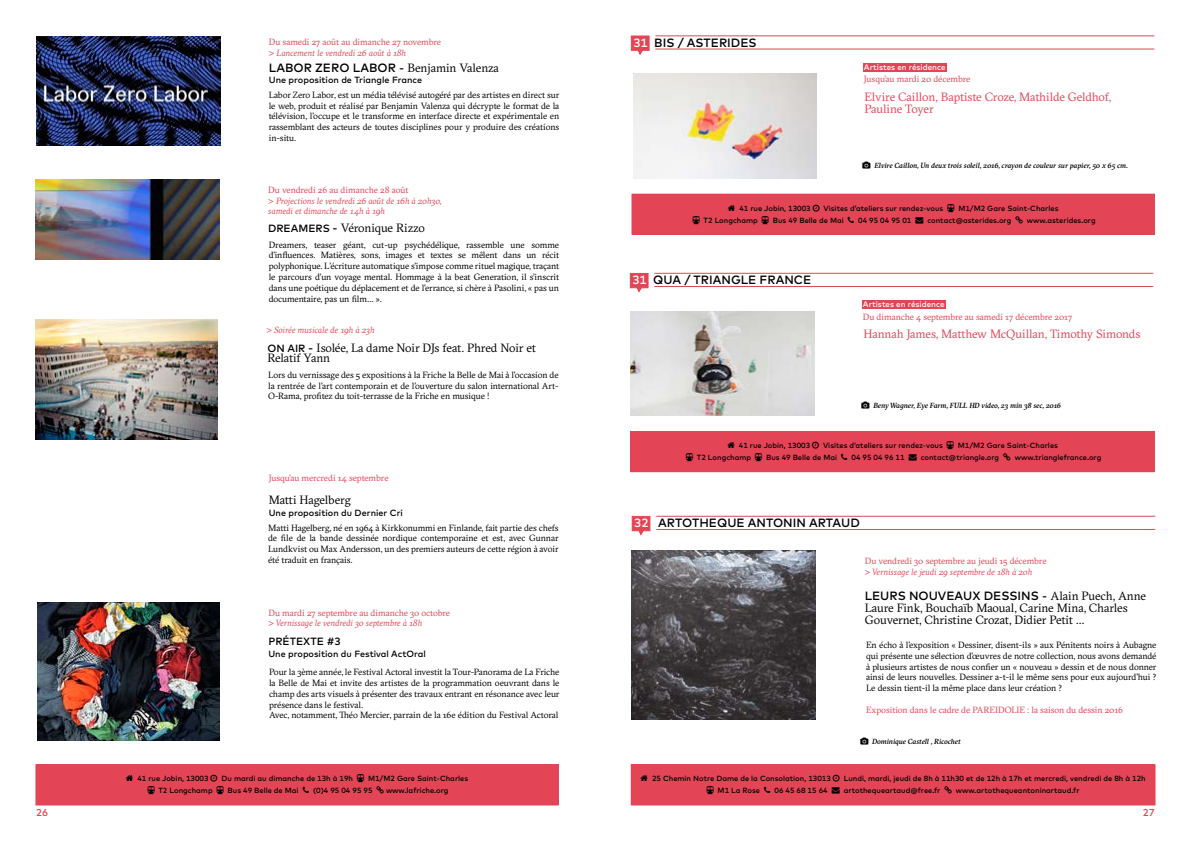
<style>
.page{position:relative;width:1191px;height:842px;background:#fff}
.page>*{position:absolute;margin:0;border:0;box-sizing:border-box;transform-origin:0 0}
.t1{font:12px/10px "GT Sectra";letter-spacing:-.005em;color:#000}
.t2{font:500 12px "Mark";color:#000}
.t3{font:12px/12.6px "GT Sectra";letter-spacing:-.01em;color:#e44556}
.t4{font:500 10.5px "Mark";color:#000}
.t5{font:500 10px "Mark";color:#e44556}
.t6{font:9px/10.8px "GT Sectra";letter-spacing:-.01em;color:#000;text-align:justify}
.t7{font:9px "GT Sectra";letter-spacing:-.01em;color:#e44556}
.t8{font:italic 9px/10.8px "GT Sectra";letter-spacing:-.005em;color:#e44556}
.t9{font:500 9px "Mark";color:#000}
.t10{font:500 8px "Mark";color:#fff}
.t11{font:500 7.5px "Mark";color:#000}
.t12{font:italic 500 7.5px "GT Sectra";letter-spacing:-.01em;color:#000}
.s1{font-family:"GT Sectra";font-weight:400}
.s2{font-family:"Mark";font-weight:500;font-size:10.5px}
.s3{font-family:"Mark";font-weight:500}
.s4{color:#fff}
</style>
<div class="page">
<img style="left:36px;top:179px;width:183px;height:81px">
<hr style="left:655px;top:36px;width:499px;height:1px;background:#e44556">
<svg style="left:630px;top:35px;width:20px;height:20px"></svg>
<hr style="left:655px;top:49px;width:499px;height:1px;background:#e44556">
<img style="left:633px;top:74px;width:183px;height:104px">
<div style="left:864px;top:63px;width:83px;height:9px;background:#e44556"></div>
<div style="left:632px;top:194px;width:522px;height:40px;background:#e44556"></div>
<div style="left:631px;top:194px;width:524px;height:41px;border:1px solid #e44556"></div>
<hr style="left:654px;top:273px;width:499px;height:1px;background:#e44556">
<svg style="left:629px;top:272px;width:20px;height:21px"></svg>
<hr style="left:654px;top:286px;width:499px;height:1px;background:#e44556">
<img style="left:631px;top:311px;width:183px;height:104px">
<div style="left:863px;top:301px;width:83px;height:8px;background:#e44556"></div>
<div style="left:631px;top:432px;width:523px;height:40px;background:#e44556"></div>
<div style="left:630px;top:431px;width:525px;height:41px;border:1px solid #e44556"></div>
<img style="left:37px;top:37px;width:184px;height:108px">
<img style="left:38px;top:602px;width:182px;height:138px">
<img style="left:36px;top:320px;width:182px;height:119px">
<div style="left:36px;top:765px;width:522px;height:40px;background:#e44556"></div>
<div style="left:35px;top:764px;width:523px;height:41px;border:1px solid #e44556"></div>
<div style="left:631px;top:765px;width:524px;height:40px;background:#e44556"></div>
<div style="left:631px;top:764px;width:524px;height:41px;border:1px solid #e44556"></div>
<img style="left:631px;top:551px;width:185px;height:168px">
<hr style="left:656px;top:516px;width:499px;height:1px;background:#e44556">
<svg style="left:631px;top:515px;width:20px;height:21px"></svg>
<hr style="left:656px;top:529px;width:499px;height:1px;background:#e44556">
<p class="t5" style="left:36px;top:807px;width:13px">26</p>
<p class="t7" style="left:269px;top:37px;width:174px">Du samedi 27 août au dimanche 27 novembre</p>
<p class="t8" style="left:269px;top:47px;width:139px">&gt; Lancement le vendredi 26 août à 18h</p>
<h1 class="t2" style="left:269px;top:61px;width:232px">LABOR ZERO LABOR - <span class="s1">Benjamin Valenza</span></h1>
<p class="t9" style="left:269px;top:74px;width:155px">Une proposition de Triangle France</p>
<p class="t6" style="left:269px;top:89px;width:292px">Labor Zero Labor, est un média télévisé autogéré par des artistes en direct sur le web, produit et réalisé par Benjamin Valenza qui décrypte le format de la télévision, l’occupe et le transforme en interface directe et expérimentale en rassemblant des acteurs de toutes disciplines pour y produire des créations in-situ.</p>
<p class="t7" style="left:268px;top:184px;width:142px">Du vendredi 26 au dimanche 28 août</p>
<p class="t8" style="left:268px;top:195px;width:175px">&gt; Projections le vendredi 26 août de 16h à 20h30, samedi et dimanche de 14h à 19h</p>
<h1 class="t1" style="left:268px;top:223px;width:158px"><span class="s2">DREAMERS</span> <span class="s3">-</span> Véronique Rizzo</h1>
<p class="t6" style="left:269px;top:239px;width:292px">Dreamers, teaser géant, cut-up psychédélique, rassemble une somme d’influences. Matières, sons, images et textes se mêlent dans un récit polyphonique. L’écriture automatique s’impose comme rituel magique, traçant le parcours d’un voyage mental. Hommage à la beat Generation, il s’inscrit dans une poétique du déplacement et de l’errance, si chère à Pasolini, « pas un documentaire, pas un film… ».</p>
<p class="t8" style="left:266px;top:325px;width:110px">&gt; Soirée musicale de 19h à 23h</p>
<h1 class="t1" style="left:267px;top:342px;width:270px"><span class="s2">ON AIR</span> <span class="s3">-</span> Isolée, La dame Noir DJs feat. Phred Noir et<br>Relatif Yann</h1>
<p class="t6" style="left:268px;top:369px;width:292px">Lors du vernissage des 5 expositions à la Friche la Belle de Mai à l’occasion de la rentrée de l’art contemporain et de l’ouverture du salon international Art-O-Rama, profitez du toit-terrasse de la Friche en musique !</p>
<p class="t7" style="left:269px;top:472px;width:121px">Jusqu’au mercredi 14 septembre</p>
<h1 class="t1" style="left:269px;top:495px;width:84px">Matti Hagelberg</h1>
<p class="t9" style="left:269px;top:508px;width:136px">Une proposition du Dernier Cri</p>
<p class="t6" style="left:268px;top:522px;width:292px">Matti Hagelberg, né en 1964 à Kirkkonummi en Finlande, fait partie des chefs de file de la bande dessinée nordique contemporaine et est, avec Gunnar Lundkvist ou Max Andersson, un des premiers auteurs de cette région à avoir été traduit en français.</p>
<p class="t7" style="left:268px;top:607px;width:183px">Du mardi 27 septembre au dimanche 30 octobre</p>
<p class="t8" style="left:268px;top:618px;width:155px">&gt; Vernissage le vendredi 30 septembre à 18h</p>
<p class="t4" style="left:268px;top:635px;width:74px">PRÉTEXTE #3</p>
<p class="t9" style="left:268px;top:649px;width:159px">Une proposition du Festival ActOral</p>
<p class="t6" style="left:269px;top:667px;width:292px;text-align:left">Pour la 3ème année, le Festival Actoral investit la Tour-Panorama de La Friche la Belle de Mai et invite des artistes de la programmation oeuvrant dans le champ des arts visuels à présenter des travaux entrant en résonance avec leur présence dans le festival.<br>Avec, notamment, Théo Mercier, parrain de la 16e édition du Festival Actoral</p>
<p class="t11" style="left:137px;top:774px;width:73px">41 rue Jobin, 13003</p>
<p class="t11" style="left:221px;top:774px;width:133px">Du mardi au dimanche de 13h à 19h</p>
<p class="t11" style="left:368px;top:774px;width:102px">M1/M2 Gare Saint-Charles</p>
<p class="t11" style="left:158px;top:786px;width:56px">T2 Longchamp</p>
<p class="t11" style="left:228px;top:786px;width:72px">Bus 49 Belle de Mai</p>
<p class="t11" style="left:313px;top:786px;width:61px">(0)4 95 04 95 95</p>
<p class="t11" style="left:386px;top:786px;width:64px">www.lafriche.org</p>
<h1 class="t2" style="left:633px;top:36px;width:125px"><span class="s4">31</span> BIS / ASTERIDES</h1>
<p class="t10" style="left:864px;top:62px;width:83px">Artistes en résidence</p>
<h1 class="t3" style="left:864px;top:90px;width:248px">Elvire Caillon, Baptiste Croze, Mathilde Geldhof,<br>Pauline Toyer</h1>
<p class="t7" style="left:864px;top:74px;width:108px">Jusqu’au mardi 20 décembre</p>
<p class="t12" style="left:874px;top:161px;width:255px">Elvire Caillon, Un deux trois soleil, 2016, crayon de couleur sur papier, 50 x 65 cm.</p>
<p class="t11" style="left:739px;top:204px;width:73px">41 rue Jobin, 13003</p>
<p class="t11" style="left:823px;top:204px;width:121px">Visites d’ateliers sur rendez-vous</p>
<p class="t11" style="left:958px;top:204px;width:102px">M1/M2 Gare Saint-Charles</p>
<p class="t11" style="left:703px;top:216px;width:56px">T2 Longchamp</p>
<p class="t11" style="left:773px;top:216px;width:72px">Bus 49 Belle de Mai</p>
<p class="t11" style="left:858px;top:216px;width:155px">04 95 04 95 01 → contact@asterides.org</p>
<p class="t11" style="left:1026px;top:216px;width:70px">www.asterides.org</p>
<h1 class="t2" style="left:632px;top:273px;width:180px"><span class="s4">31</span> QUA / TRIANGLE FRANCE</h1>
<p class="t10" style="left:863px;top:299px;width:83px">Artistes en résidence</p>
<h1 class="t3" style="left:863px;top:328px;width:278px">Hannah James, Matthew McQuillan, Timothy Simonds</h1>
<p class="t7" style="left:863px;top:311px;width:211px">Du dimanche 4 septembre au samedi 17 décembre 2017</p>
<p class="t12" style="left:873px;top:401px;width:189px">Beny Wagner, Eye Farm, FULL HD video, 23 min 38 sec, 2016</p>
<p class="t11" style="left:739px;top:441px;width:73px">41 rue Jobin, 13003</p>
<p class="t11" style="left:823px;top:441px;width:121px">Visites d’ateliers sur rendez-vous</p>
<p class="t11" style="left:957px;top:441px;width:102px">M1/M2 Gare Saint-Charles</p>
<p class="t11" style="left:697px;top:453px;width:56px">T2 Longchamp</p>
<p class="t11" style="left:766px;top:453px;width:72px">Bus 49 Belle de Mai</p>
<p class="t11" style="left:851px;top:453px;width:149px">04 95 04 96 11 → contact@triangle.org</p>
<p class="t11" style="left:1014px;top:453px;width:88px">www.trianglefrance.org</p>
<p class="t11" style="left:721px;top:441px;width:118px">58 Rue Jean de Bernardy, 13001</p>
<p class="t11" style="left:853px;top:441px;width:120px">Du jeudi a samedi de 16h à 19h</p>
<p class="t11" style="left:986px;top:441px;width:89px">M1 Réformés Canebière</p>
<p class="t11" style="left:729px;top:453px;width:44px">T2 National</p>
<p class="t11" style="left:786px;top:453px;width:181px">06 98 89 03 26 → ounousecrire@club-internet.fr</p>
<p class="t11" style="left:981px;top:453px;width:85px">www.ou-marseille.com</p>
<h1 class="t2" style="left:634px;top:516px;width:227px"><span class="s4">32</span> ARTOTHEQUE ANTONIN ARTAUD</h1>
<p class="t7" style="left:864px;top:556px;width:183px">Du vendredi 30 septembre au jeudi 15 décembre</p>
<p class="t8" style="left:864px;top:566px;width:169px">&gt; Vernissage le jeudi 29 septembre de 18h à 20h</p>
<h1 class="t2" style="left:864px;top:589px;width:283px">LEURS NOUVEAUX DESSINS - <span class="s1">Alain Puech, Anne</span></h1>
<h1 class="t1" style="left:864px;top:602px;width:265px;line-height:12px">Laure Fink, Bouchaïb Maoual, Carine Mina, Charles<br>Gouvernet, Christine Crozat, Didier Petit …</h1>
<p class="t6" style="left:866px;top:639px;width:292px">En écho à l’exposition « Dessiner, disent-ils » aux Pénitents noirs à Aubagne qui présente une sélection d’œuvres de notre collection, nous avons demandé à plusieurs artistes de nous confier un « nouveau » dessin et de nous donner ainsi de leurs nouvelles. Dessiner a-t-il le même sens pour eux aujourd’hui ?<br>Le dessin tient-il la même place dans leur création ?</p>
<p class="t7" style="left:866px;top:704px;width:258px">Exposition dans le cadre de PAREIDOLIE : la saison du dessin 2016</p>
<p class="t12" style="left:872px;top:737px;width:90px">Dominique Castell , Ricochet</p>
<p class="t11" style="left:652px;top:774px;width:180px">25 Chemin Notre Dame de la Consolation, 13013</p>
<p class="t11" style="left:843px;top:774px;width:303px">Lundi, mardi, jeudi de 8h à 11h30 et de 12h à 17h et mercredi, vendredi de 8h à 12h</p>
<p class="t11" style="left:717px;top:786px;width:44px">M1 La Rose</p>
<p class="t11" style="left:774px;top:786px;width:167px">06 45 68 15 64 → artothequeartaud@free.fr</p>
<p class="t11" style="left:956px;top:786px;width:125px">www.artothequeantoninartaud.fr</p>
<p class="t5" style="left:1143px;top:807px;width:13px">27</p>
</div>
